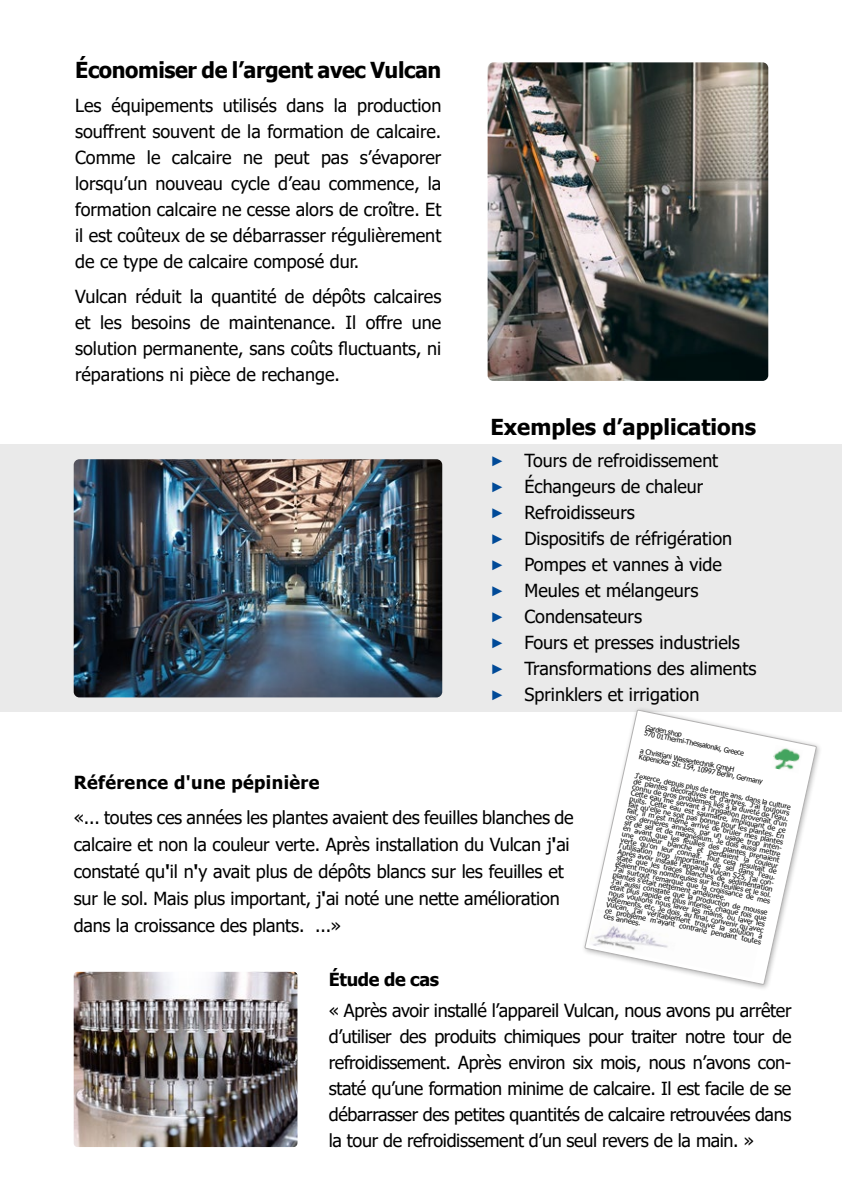
<style>
.page{position:relative;width:842px;height:1191px;background:#fff}
.page>*{position:absolute;margin:0;border:0;box-sizing:border-box;transform-origin:0 0}
.t1{font:700 22px "Tahoma";letter-spacing:-.02em;color:#000}
.t2{font:700 22px "Tahoma";color:#000}
.t3{font:18px/26px "Tahoma";letter-spacing:-.005em;color:#000;text-align:justify}
.t4{font:700 18px "Tahoma";letter-spacing:.02em;color:#000}
.t5{font:700 18px "Tahoma";letter-spacing:-.02em;color:#000}
.t6{font:7px/6px "Tahoma";color:#000;scale:1.04 1}
.t7{font:7px/5.6px "Tahoma";color:#000}
.s1{font-family:"Arial";font-size:14px;color:#004a98}
.s2{font-weight:700}
</style>
<div class="page">
<img style="left:488px;top:62px;width:280px;height:319px">
<div style="left:0;top:444px;width:842px;height:267px;background:#eaeaea"></div>
<div style="left:581px;top:706px;width:242px;height:285px;background:#000;opacity:.3"></div>
<svg style="left:584px;top:709px;width:233px;height:276px"></svg>
<img style="left:589px;top:909px;width:170px;height:68px">
<img style="left:771px;top:745px;width:32px;height:28px">
<img style="left:74px;top:459px;width:368px;height:238px">
<img style="left:74px;top:971px;width:223px;height:176px">
<p class="t1" style="left:75px;top:54px;width:368px">Économiser de l’argent avec Vulcan</p>
<p class="t3" style="left:75px;top:94px;width:368px">Les équipements utilisés dans la production souffrent souvent de la formation de calcaire.<br>Comme le calcaire ne peut pas s’évaporer lorsqu’un nouveau cycle d’eau commence, la formation calcaire ne cesse alors de croître. Et il est coûteux de se débarrasser régulièrement de ce type de calcaire composé dur.</p>
<p class="t3" style="left:75px;top:284px;width:368px">Vulcan réduit la quantité de dépôts calcaires et les besoins de maintenance. Il offre une solution permanente, sans coûts fluctuants, ni réparations ni pièce de rechange.</p>
<p class="t2" style="left:490px;top:412px;width:267px">Exemples d’applications</p>
<p class="t3" style="left:490px;top:449px;width:267px;text-align:left"><span class="s1">►</span> Tours de refroidissement<br><span class="s1">►</span> Échangeurs de chaleur<br><span class="s1">►</span> Refroidisseurs<br><span class="s1">►</span> Dispositifs de réfrigération<br><span class="s1">►</span> Pompes et vannes à vide<br><span class="s1">►</span> Meules et mélangeurs<br><span class="s1">►</span> Condensateurs<br><span class="s1">►</span> Fours et presses industriels <span class="s1">►</span> Transformations des aliments <span class="s1">►</span> Sprinklers et irrigation</p>
<p class="t4" style="left:74px;top:769px;width:247px">Référence d'une pépinière</p>
<p class="t3" style="left:74px;top:805px;width:501px;line-height:27px;text-align:left">«... toutes ces années les plantes avaient des feuilles blanches de calcaire et non la couleur verte. Après installation du Vulcan j<span class="s2">'</span>ai constaté qu<span class="s2">'</span>il n<span class="s2">'</span>y avait plus de dépôts blancs sur les feuilles et sur le sol. Mais plus important, j<span class="s2">'</span>ai noté une nette amélioration dans la croissance des plants. ...»</p>
<p class="t7" style="left:646px;top:724px;width:103px;rotate:12deg">Garden shop<br>570 01Thermi-Thessaloniki, Greece</p>
<p class="t7" style="left:641px;top:747px;width:128px;rotate:12deg">a Christiani Wassertechnik GmbH<br>Köpenicker Str. 154, 10997 Berlin, Germany</p>
<p class="t6" style="left:634px;top:772px;width:156px;rotate:12deg">J‘exerce, depuis plus de trente ans, dans la culture de plantes décoratives et d‘arbres. J‘ai toujours connu de gros problèmes liés à la dureté de l‘eau.<br>Cette eau me servant à l‘irrigation provenait d‘un puits. Cette eau est saumâtre, impliquant de ce fait qu‘elle ne soit pas bonne pour les plantes. En fait, il m’est même arrivé de brûler mes plantes ces dernières années, par un usage trop inten&shy;sif de sel et de magnésium. Je dois aussi mettre en avant que les feuilles des plantes prenaient une couleur blanche et perdaient la couleur verte qu‘on leur connaît. Tout cela résultait de l‘utilisation trop importante de sel dans l‘eau.<br>Après avoir installé l‘appareil Vulcan S25, j‘ai con&shy;staté que les traces blanches de sédimentation étaient moins nombreuses sur les feuilles et le sol.<br>J‘ai surtout remarqué que la croissance de mes plantes s‘était nettement améliorée.<br>J‘ai aussi constaté que la production de mousse était plus rapide et plus intense, chaque fois que nous voulions nous laver les mains, ou laver les vêtements, etc. Je dois, au fi nal, convenir qu‘avec Vulcan, j‘ai véritablement trouvé la solution à ce problème m‘ayant contrarié pendant toutes ces années.</p>
<p class="t5" style="left:329px;top:966px;width:112px">Étude de cas</p>
<p class="t3" style="left:329px;top:998px;width:464px">« Après avoir installé l’appareil Vulcan, nous avons pu arrêter d’utiliser des produits chimiques pour traiter notre tour de refroidissement. Après environ six mois, nous n’avons con&shy;staté qu’une formation minime de calcaire. Il est facile de se débarrasser des petites quantités de calcaire retrouvées dans la tour de refroidissement d’un seul revers de la main. »</p>
</div>
